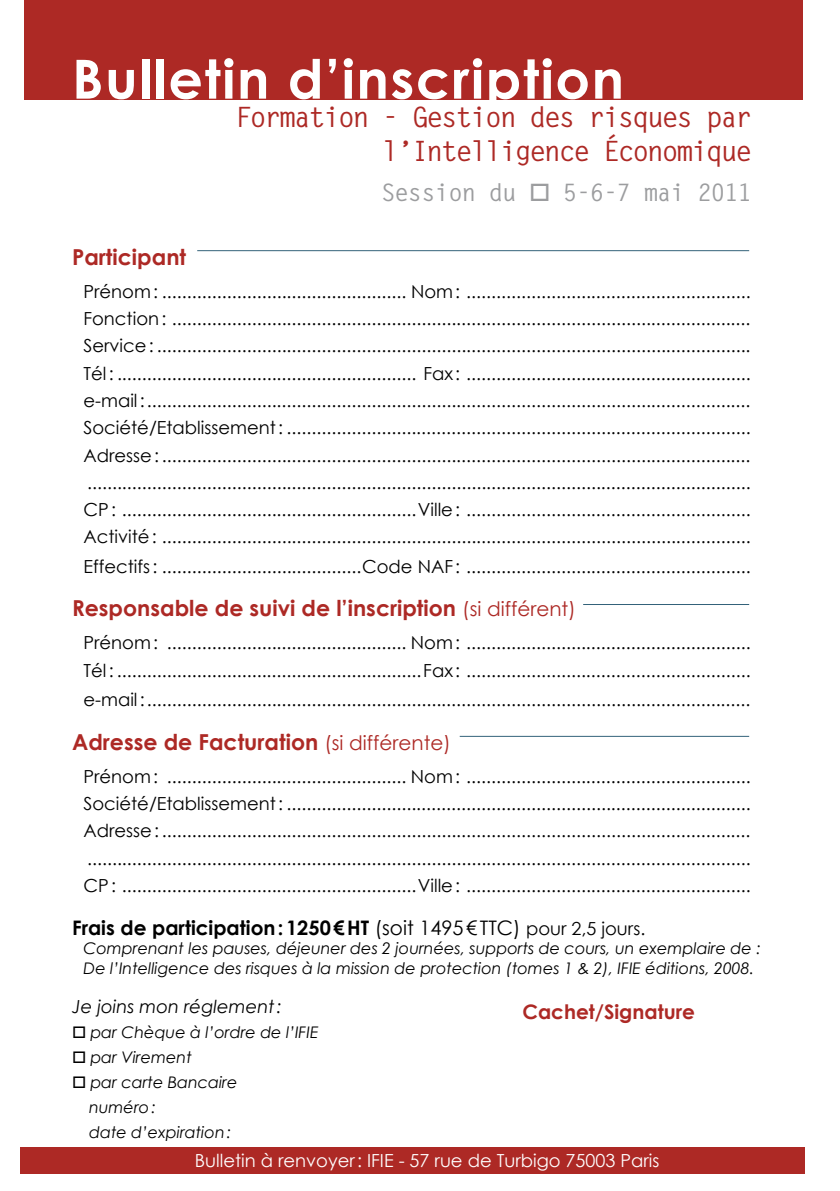
<style>
.page{position:relative;width:840px;height:1191px;background:#fff}
.page>*{position:absolute;margin:0;border:0;box-sizing:border-box;transform-origin:0 0}
.t1{font:700 54px "Century Gothic";letter-spacing:.03em;color:#fff}
.t2{font:700 28px/33.6px "Letter Gothic Std";letter-spacing:-.075em;color:#ad2925;text-align:right}
.t3{font:700 24px "Letter Gothic Std";letter-spacing:-.04em;color:#9c9d9f}
.t4{font:700 22px "Century Gothic";color:#ad2925}
.t5{font:700 20px "Century Gothic";color:#000}
.t6{font:700 20px "Century Gothic";color:#ad2925}
.t7{font:18px/27.2px "Century Gothic";color:#000;text-align:justify}
.t8{font:18px "Century Gothic";color:#fff}
.t9{font:italic 18px "Century Gothic";color:#000}
.t10{font:italic 16px/24.8px "Century Gothic";color:#000}
.s1{font-weight:400;font-size:20px}
.s2{font-weight:400}
.s3{font-weight:400;font-size:18px}
</style>
<div class="page">
<div style="left:20px;top:1147px;width:784px;height:27px;background:#ad2925"></div>
<div style="left:24px;top:0;width:778px;height:100px;background:#ad2925"></div>
<hr style="left:197px;top:250px;width:551px;height:1px;background:#33627a">
<hr style="left:583px;top:604px;width:165px;height:1px;background:#33627a">
<hr style="left:459px;top:736px;width:289px;height:1px;background:#33627a">
<p class="t1" style="left:72px;top:38px;width:553px">Bulletin d’inscription</p>
<p class="t2" style="left:235px;top:101px;width:518px">Formation - Gestion des risques par l’Intelligence Économique</p>
<p class="t3" style="left:381px;top:177px;width:372px">Session du □ 5-6-7 mai 2011</p>
<p class="t4" style="left:72px;top:240px;width:115px">Participant</p>
<p class="t7" style="left:83px;top:277px;width:668px">Prénom: ................................................. Nom: .........................................................<br>Fonction: ....................................................................................................................<br>Service: .......................................................................................................................<br>Tél: ............................................................ Fax : ......................................................... e-mail:.........................................................................................................................<br>Société/Etablissement: .............................................................................................<br>Adresse: ...................................................................................................................... .....................................................................................................................................<br>CP: ...........................................................Ville: .........................................................<br>Activité: ......................................................................................................................</p>
<p class="t7" style="left:83px;top:552px;width:668px">Effectifs: ........................................Code NAF : .........................................................</p>
<p class="t4" style="left:72px;top:592px;width:505px">Responsable de suivi de l’inscription <span class="s1">(si différent)</span></p>
<p class="t7" style="left:83px;top:629px;width:668px">Prénom: ................................................ Nom: .........................................................<br>Tél: .............................................................Fax : .........................................................</p>
<p class="t7" style="left:83px;top:686px;width:668px">e-mail:.........................................................................................................................</p>
<p class="t4" style="left:72px;top:725px;width:380px">Adresse de Facturation <span class="s1">(si différente)</span></p>
<p class="t7" style="left:83px;top:762px;width:668px">Prénom: ................................................ Nom: .........................................................<br>Société/Etablissement: .............................................................................................<br>Adresse: ...................................................................................................................... .....................................................................................................................................<br>CP: ...........................................................Ville: .........................................................</p>
<p class="t5" style="left:72px;top:912px;width:574px">Frais de participation:1250€HT <span class="s2">(soit 1495€TTC)</span> <span class="s3">pour 2,5 jours.</span></p>
<p class="t10" style="left:83px;top:938px;width:678px;line-height:19.2px">Comprenant les pauses, déjeuner des 2 journées, supports de cours, un exemplaire de :<br>De l’Intelligence des risques à la mission de protection (tomes 1 &amp; 2), IFIE éditions, 2008.</p>
<p class="t9" style="left:72px;top:994px;width:211px">Je joins mon réglement:</p>
<p class="t10" style="left:72px;top:1019px;width:248px">□ par Chèque à l’ordre de l’IFIE</p>
<p class="t10" style="left:72px;top:1044px;width:121px">□ par Virement</p>
<p class="t10" style="left:89px;top:1069px;width:150px;text-indent:-17px">□ par carte Bancaire numéro:<br>date d’expiration:</p>
<p class="t6" style="left:522px;top:996px;width:174px">Cachet/Signature</p>
<p class="t8" style="left:195px;top:1147px;width:466px">Bulletin à renvoyer: IFIE - 57 rue de Turbigo 75003 Paris</p>
</div>
